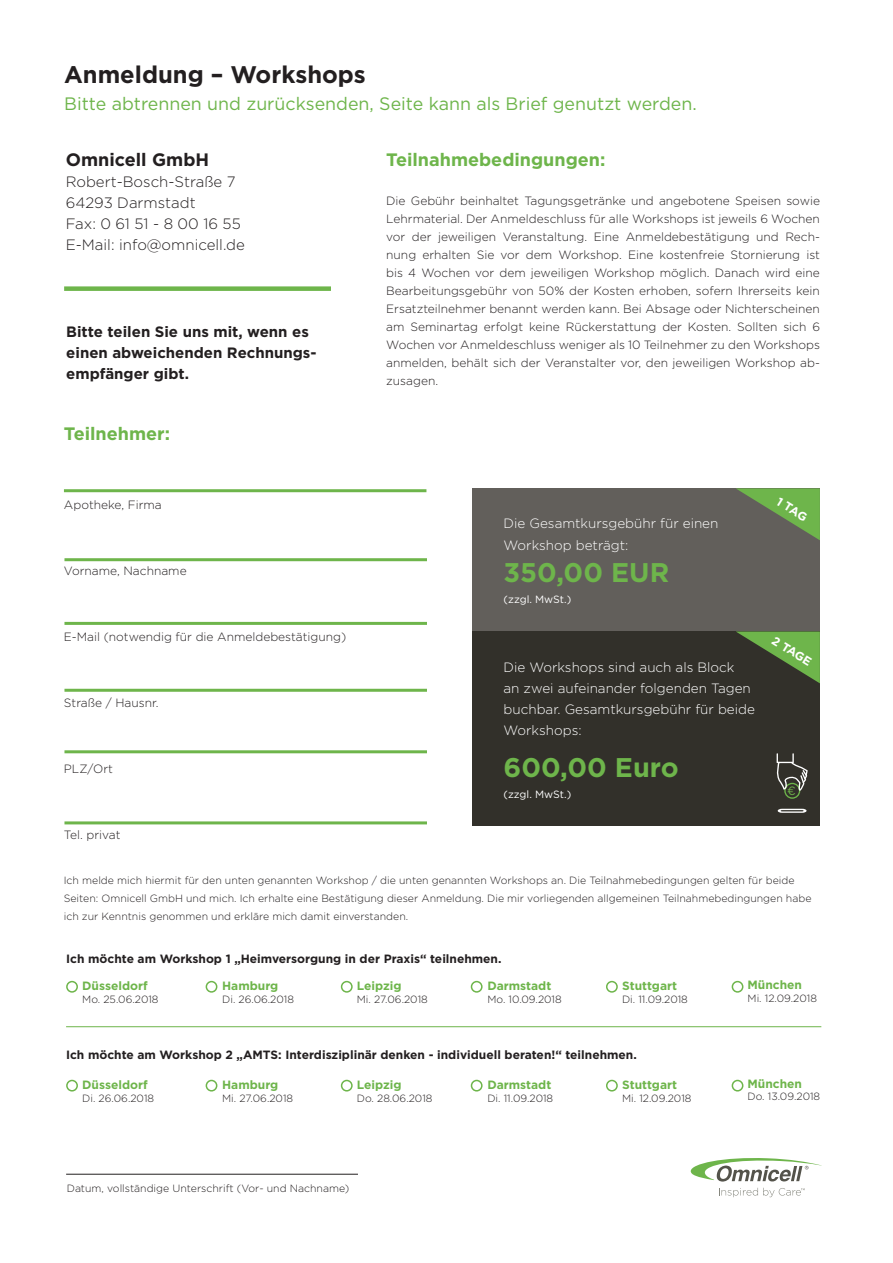
<style>
.page{position:relative;width:893px;height:1263px;background:#fff}
.page>*{position:absolute;margin:0;border:0;box-sizing:border-box;transform-origin:0 0}
.t1{font:700 27px "Gotham";color:#6eb54b}
.t2{font:700 24px "Gotham";color:#231f20}
.t3{font:18px "Gotham";color:#6eb54b}
.t4{font:700 18px "Gotham";color:#6eb54b}
.t5{font:700 18px "Gotham";color:#231f20}
.t6{font:300 15px/21px "Gotham";color:#231f20}
.t7{font:700 15px/21px "Gotham";color:#231f20}
.t8{font:300 13.5px/21px "Gotham";color:#fff}
.t9{font:300 12px/18px "Gotham";color:#231f20;text-align:justify}
.t10{font:700 12px "Gotham";color:#231f20}
.t11{font:700 12px "Gotham";color:#6eb54b}
.t12{font:700 12px "Gotham";color:#fff}
.t13{font:12px "Gotham";color:#6eb54b}
.t14{font:300 10.5px/18px "Gotham";color:#231f20}
.t15{font:10.5px "Gotham";color:#fff}
</style>
<div class="page">
<hr style="left:64px;top:489px;width:362px;height:3px;background:#6eb54b">
<hr style="left:64px;top:558px;width:363px;height:3px;background:#6eb54b">
<hr style="left:64px;top:622px;width:363px;height:3px;background:#6eb54b">
<hr style="left:64px;top:689px;width:363px;height:3px;background:#6eb54b">
<hr style="left:64px;top:750px;width:363px;height:3px;background:#6eb54b">
<hr style="left:64px;top:821px;width:363px;height:3px;background:#6eb54b">
<div style="left:66px;top:981px;width:12px;height:12px;border:2px solid #6eb54b;border-radius:50%"></div>
<div style="left:206px;top:981px;width:11px;height:12px;border:2px solid #6eb54b;border-radius:50%"></div>
<div style="left:341px;top:981px;width:12px;height:12px;border:2px solid #6eb54b;border-radius:50%"></div>
<div style="left:471px;top:981px;width:12px;height:12px;border:2px solid #6eb54b;border-radius:50%"></div>
<div style="left:606px;top:981px;width:12px;height:12px;border:2px solid #6eb54b;border-radius:50%"></div>
<div style="left:732px;top:981px;width:11px;height:12px;border:2px solid #6eb54b;border-radius:50%"></div>
<hr style="left:66px;top:1174px;width:292px;height:1px;background:#231f20">
<svg style="left:691px;top:1158px;width:131px;height:23px"></svg>
<svg style="left:719px;top:1188px;width:86px;height:9px"></svg>
<hr style="left:66px;top:1026px;width:755px;height:1px;background:#6eb54b">
<div style="left:473px;top:488px;width:347px;height:143px;background:#625f5b"></div>
<svg style="left:736px;top:488px;width:84px;height:52px"></svg>
<div style="left:473px;top:631px;width:347px;height:195px;background:#32302a"></div>
<svg style="left:736px;top:631px;width:84px;height:52px"></svg>
<div style="left:64px;top:286px;width:267px;height:5px;background:#6eb54b"></div>
<div style="left:66px;top:1080px;width:12px;height:11px;border:2px solid #6eb54b;border-radius:50%"></div>
<div style="left:206px;top:1080px;width:11px;height:11px;border:2px solid #6eb54b;border-radius:50%"></div>
<div style="left:341px;top:1080px;width:12px;height:11px;border:2px solid #6eb54b;border-radius:50%"></div>
<div style="left:471px;top:1080px;width:12px;height:11px;border:2px solid #6eb54b;border-radius:50%"></div>
<div style="left:606px;top:1080px;width:12px;height:11px;border:2px solid #6eb54b;border-radius:50%"></div>
<div style="left:732px;top:1080px;width:11px;height:11px;border:2px solid #6eb54b;border-radius:50%"></div>
<svg style="left:778px;top:809px;width:28px;height:4px"></svg>
<svg style="left:776px;top:753px;width:32px;height:46px"></svg>
<h2 class="t2" style="left:64px;top:59px;width:303px">Anmeldung – Workshops</h2>
<h3 class="t3" style="left:64px;top:92px;width:634px">Bitte abtrennen und zurücksenden, Seite kann als Brief genutzt werden.</h3>
<h3 class="t5" style="left:66px;top:148px;width:145px">Omnicell GmbH</h3>
<p class="t6" style="left:66px;top:171px;width:181px">Robert-Bosch-Straße 7<br>64293 Darmstadt<br>Fax: 0 61 51 - 8 00 16 55<br>E-Mail: info@omnicell.de</p>
<h3 class="t4" style="left:386px;top:148px;width:221px">Teilnahmebedingungen:</h3>
<p class="t9" style="left:386px;top:191px;width:435px">Die Gebühr beinhaltet Tagungsgetränke und angebotene Speisen sowie Lehrmaterial. Der Anmeldeschluss für alle Workshops ist jeweils 6 Wochen vor der jeweiligen Veranstaltung. Eine Anmeldebestätigung und Rech&shy;nung erhalten Sie vor dem Workshop. Eine kostenfreie Stornierung ist bis 4 Wochen vor dem jeweiligen Workshop möglich. Danach wird eine Bearbeitungsgebühr von 50% der Kosten erhoben, sofern Ihrerseits kein Ersatzteilnehmer benannt werden kann. Bei Absage oder Nichterscheinen am Seminartag erfolgt keine Rückerstattung der Kosten. Sollten sich 6<br>Wochen vor Anmeldeschluss weniger als 10 Teilnehmer zu den Workshops anmelden, behält sich der Veranstalter vor, den jeweiligen Workshop ab&shy;zusagen.</p>
<p class="t7" style="left:66px;top:321px;width:252px">Bitte teilen Sie uns mit, wenn es einen abweichenden Rechnungs&shy;empfänger gibt.</p>
<h3 class="t4" style="left:64px;top:422px;width:108px">Teilnehmer:</h3>
<p class="t9" style="left:64px;top:495px;width:99px">Apotheke, Firma</p>
<p class="t9" style="left:64px;top:561px;width:124px">Vorname, Nachname</p>
<p class="t9" style="left:64px;top:627px;width:284px">E-Mail (notwendig für die Anmeldebestätigung)</p>
<p class="t9" style="left:64px;top:693px;width:96px">Straße / Hausnr.</p>
<p class="t9" style="left:64px;top:759px;width:51px">PLZ/Ort</p>
<p class="t8" style="left:504px;top:512px;width:216px;line-height:21.6px">Die Gesamtkursgebühr für einen<br>Workshop beträgt:</p>
<h1 class="t1" style="left:504px;top:555px;width:167px">350,00 EUR</h1>
<p class="t15" style="left:504px;top:593px;width:69px">(zzgl. MwSt.)</p>
<p class="t8" style="left:503px;top:657px;width:253px">Die Workshops sind auch als Block<br>an zwei aufeinander folgenden Tagen buchbar. Gesamtkursgebühr für beide<br>Workshops:</p>
<h1 class="t1" style="left:503px;top:750px;width:177px">600,00 Euro</h1>
<p class="t15" style="left:503px;top:788px;width:69px">(zzgl. MwSt.)</p>
<p class="t12" style="left:782px;top:493px;width:35px;rotate:32deg">1 TAG</p>
<p class="t12" style="left:777px;top:632px;width:46px;rotate:32deg">2 TAGE</p>
<p class="t13" style="left:787px;top:783px;width:10px">€</p>
<p class="t9" style="left:64px;top:825px;width:58px">Tel. privat</p>
<p class="t14" style="left:64px;top:871px;width:749px">Ich melde mich hiermit für den unten genannten Workshop / die unten genannten Workshops an. Die Teilnahmebedingungen gelten für beide<br>Seiten: Omnicell GmbH und mich. Ich erhalte eine Bestätigung dieser Anmeldung. Die mir vorliegenden allgemeinen Teilnahmebedingungen habe ich zur Kenntnis genommen und erkläre mich damit einverstanden.</p>
<p class="t10" style="left:66px;top:950px;width:437px">Ich möchte am Workshop 1 „Heimversorgung in der Praxis“ teilnehmen.</p>
<p class="t11" style="left:82px;top:978px;width:67px">Düsseldorf</p>
<p class="t14" style="left:82px;top:990px;width:78px">Mo. 25.06.2018</p>
<p class="t11" style="left:222px;top:978px;width:58px">Hamburg</p>
<p class="t14" style="left:222px;top:990px;width:73px">Di. 26.06.2018</p>
<p class="t11" style="left:357px;top:978px;width:46px">Leipzig</p>
<p class="t14" style="left:357px;top:990px;width:72px">Mi. 27.06.2018</p>
<p class="t11" style="left:487px;top:978px;width:65px">Darmstadt</p>
<p class="t14" style="left:487px;top:990px;width:76px">Mo. 10.09.2018</p>
<p class="t11" style="left:622px;top:978px;width:57px">Stuttgart</p>
<p class="t14" style="left:622px;top:990px;width:67px">Di. 11.09.2018</p>
<p class="t11" style="left:747px;top:977px;width:56px">München</p>
<p class="t14" style="left:747px;top:988px;width:71px">Mi. 12.09.2018</p>
<p class="t10" style="left:66px;top:1047px;width:572px">Ich möchte am Workshop 2 „AMTS: Interdisziplinär denken - individuell beraten!“ teilnehmen.</p>
<p class="t11" style="left:82px;top:1077px;width:67px">Düsseldorf</p>
<p class="t14" style="left:82px;top:1089px;width:73px">Di. 26.06.2018</p>
<p class="t11" style="left:222px;top:1077px;width:58px">Hamburg</p>
<p class="t14" style="left:222px;top:1089px;width:72px">Mi. 27.06.2018</p>
<p class="t11" style="left:357px;top:1077px;width:46px">Leipzig</p>
<p class="t14" style="left:357px;top:1089px;width:77px">Do. 28.06.2018</p>
<p class="t11" style="left:487px;top:1077px;width:65px">Darmstadt</p>
<p class="t14" style="left:487px;top:1089px;width:67px">Di. 11.09.2018</p>
<p class="t11" style="left:622px;top:1077px;width:57px">Stuttgart</p>
<p class="t14" style="left:622px;top:1089px;width:71px">Mi. 12.09.2018</p>
<p class="t11" style="left:747px;top:1076px;width:56px">München</p>
<p class="t14" style="left:747px;top:1087px;width:74px">Do. 13.09.2018</p>
<p class="t14" style="left:67px;top:1179px;width:284px">Datum, vollständige Unterschrift (Vor- und Nachname)</p>
</div>
